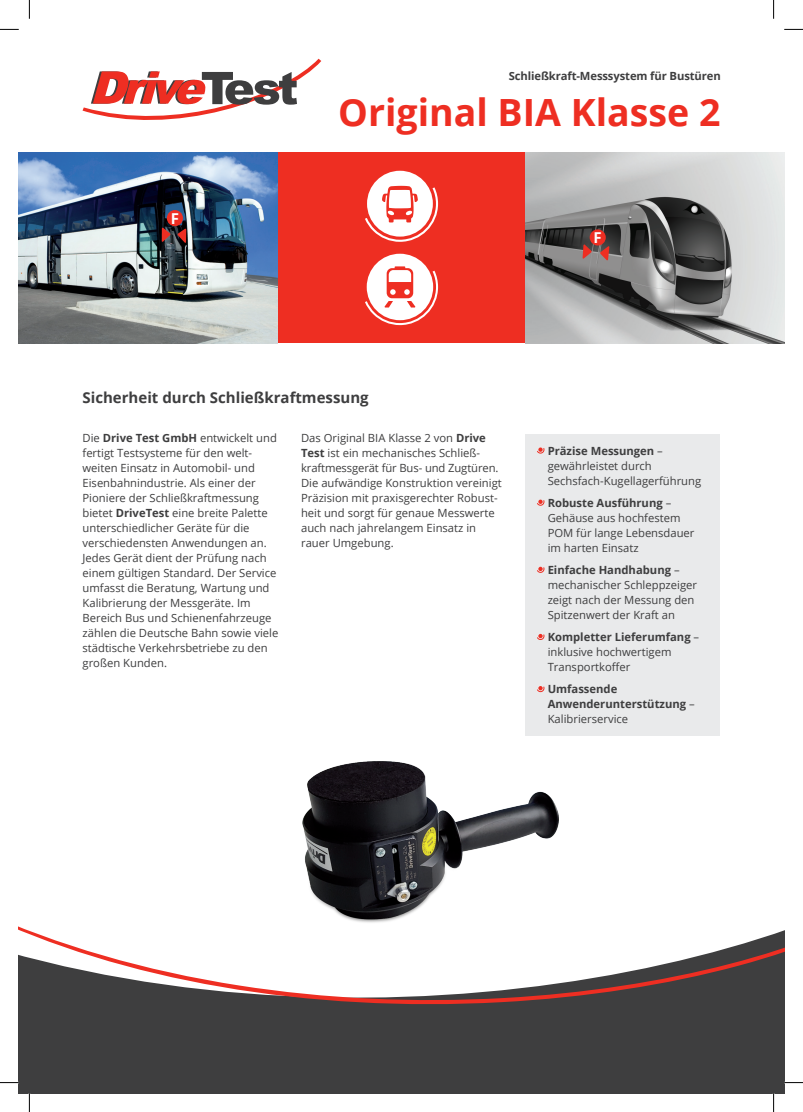
<style>
.page{position:relative;width:803px;height:1112px;background:#fff}
.page>*{position:absolute;margin:0;border:0;box-sizing:border-box;transform-origin:0 0}
.t1{font:700 37.5px "Open Sans";color:#ee2e22}
.t2{font:700 15px "Open Sans";color:#3e3e3f}
.t3{font:700 15px "Open Sans";color:#fff}
.t4{font:11.25px/15px "Open Sans";color:#3e3e3f}
.t5{font:700 11.25px/15px "Open Sans";letter-spacing:-.005em;color:#3e3e3f}
.s1{font-weight:700}
.s2{font-weight:400}
</style>
<div class="page">
<div style="left:19px;top:1012px;width:765px;height:80px;background:#3e3e3f"></div>
<svg style="left:19px;top:927px;width:765px;height:85px"></svg>
<img style="left:277px;top:761px;width:292px;height:188px">
<svg style="left:83px;top:59px;width:238px;height:61px"></svg>
<div style="left:525px;top:433px;width:195px;height:302px;background:#e9eaeb"></div>
<svg style="left:537px;top:447px;width:8px;height:6px"></svg>
<svg style="left:537px;top:499px;width:8px;height:6px"></svg>
<svg style="left:537px;top:566px;width:8px;height:7px"></svg>
<svg style="left:537px;top:633px;width:8px;height:7px"></svg>
<svg style="left:537px;top:686px;width:8px;height:6px"></svg>
<div style="left:277px;top:153px;width:248px;height:190px;background:#ee2e22"></div>
<img style="left:19px;top:152px;width:258px;height:191px">
<svg style="left:162px;top:227px;width:9px;height:15px"></svg>
<svg style="left:177px;top:227px;width:9px;height:16px"></svg>
<div style="left:167px;top:210px;width:16px;height:16px;background:#ee2e22;border-radius:50%"></div>
<img style="left:525px;top:153px;width:259px;height:190px">
<svg style="left:582px;top:244px;width:10px;height:15px"></svg>
<svg style="left:599px;top:245px;width:10px;height:15px"></svg>
<div style="left:590px;top:229px;width:16px;height:16px;background:#ee2e22;border-radius:50%"></div>
<div style="left:367px;top:171px;width:66px;height:65px;background:#fff;border-radius:50%"></div>
<svg style="left:365px;top:185px;width:74px;height:57px"></svg>
<div style="left:367px;top:254px;width:66px;height:66px;background:#fff;border-radius:50%"></div>
<svg style="left:365px;top:266px;width:74px;height:60px"></svg>
<svg style="left:0;top:29px;width:19px;height:1px"></svg>
<svg style="left:784px;top:29px;width:19px;height:1px"></svg>
<svg style="left:0;top:1081px;width:19px;height:2px"></svg>
<svg style="left:784px;top:1081px;width:19px;height:2px"></svg>
<svg style="left:29px;top:0;width:1px;height:19px"></svg>
<svg style="left:29px;top:1092px;width:1px;height:19px"></svg>
<svg style="left:773px;top:0;width:1px;height:19px"></svg>
<svg style="left:773px;top:1092px;width:1px;height:19px"></svg>
<p class="t5" style="left:509px;top:68px;width:213px">Schließkraft-Messsystem für Bustüren</p>
<h2 class="t3" style="left:171px;top:208px;width:10px">F</h2>
<h1 class="t1" style="left:338px;top:86px;width:384px">Original BIA Klasse 2</h1>
<h2 class="t3" style="left:593px;top:227px;width:10px">F</h2>
<h2 class="t2" style="left:83px;top:386px;width:288px">Sicherheit durch Schließkraftmessung</h2>
<p class="t4" style="left:83px;top:430px;width:197px">Die <span class="s1">Drive Test GmbH</span> entwickelt und fertigt Testsysteme für den welt&shy;weiten Einsatz in Automobil- und Eisenbahnindustrie. Als einer der Pioniere der Schließkraftmessung bietet <span class="s1">DriveTest</span> eine breite Palette unterschiedlicher Geräte für die verschiedensten Anwendungen an.<br>Jedes Gerät dient der Prüfung nach einem gültigen Standard. Der Service umfasst die Beratung, Wartung und Kalibrierung der Messgeräte. Im Bereich Bus und Schienenfahrzeuge zählen die Deutsche Bahn sowie viele städtische Verkehrsbetriebe zu den großen Kunden.</p>
<p class="t4" style="left:301px;top:430px;width:202px">Das Original BIA Klasse 2 von <span class="s1">Drive Test</span> ist ein mechanisches Schließ&shy;kraftmessgerät für Bus- und Zugtüren.<br>Die aufwändige Konstruktion vereinigt Präzision mit praxisgerechter Robust&shy;heit und sorgt für genaue Messwerte auch nach jahrelangem Einsatz in rauer Umgebung.</p>
<p class="t4" style="left:548px;top:442px;width:155px"><span class="s1">Präzise Messungen</span> – gewährleistet durch<br>Sechsfach-Kugellagerführung</p>
<p class="t4" style="left:548px;top:495px;width:148px"><span class="s1">Robuste Ausführung</span> –<br>Gehäuse aus hochfestem<br>POM für lange Lebensdauer im harten Einsatz</p>
<p class="t4" style="left:548px;top:562px;width:151px"><span class="s1">Einfache Handhabung</span> – mechanischer Schleppzeiger zeigt nach der Messung den<br>Spitzenwert der Kraft an</p>
<p class="t4" style="left:548px;top:629px;width:153px"><span class="s1">Kompletter Lieferumfang</span> – inklusive hochwertigem<br>Transportkoffer</p>
<p class="t5" style="left:548px;top:681px;width:149px">Umfassende<br>Anwenderunterstützung <span class="s2">–<br>Kalibrierservice</span></p>
</div>
